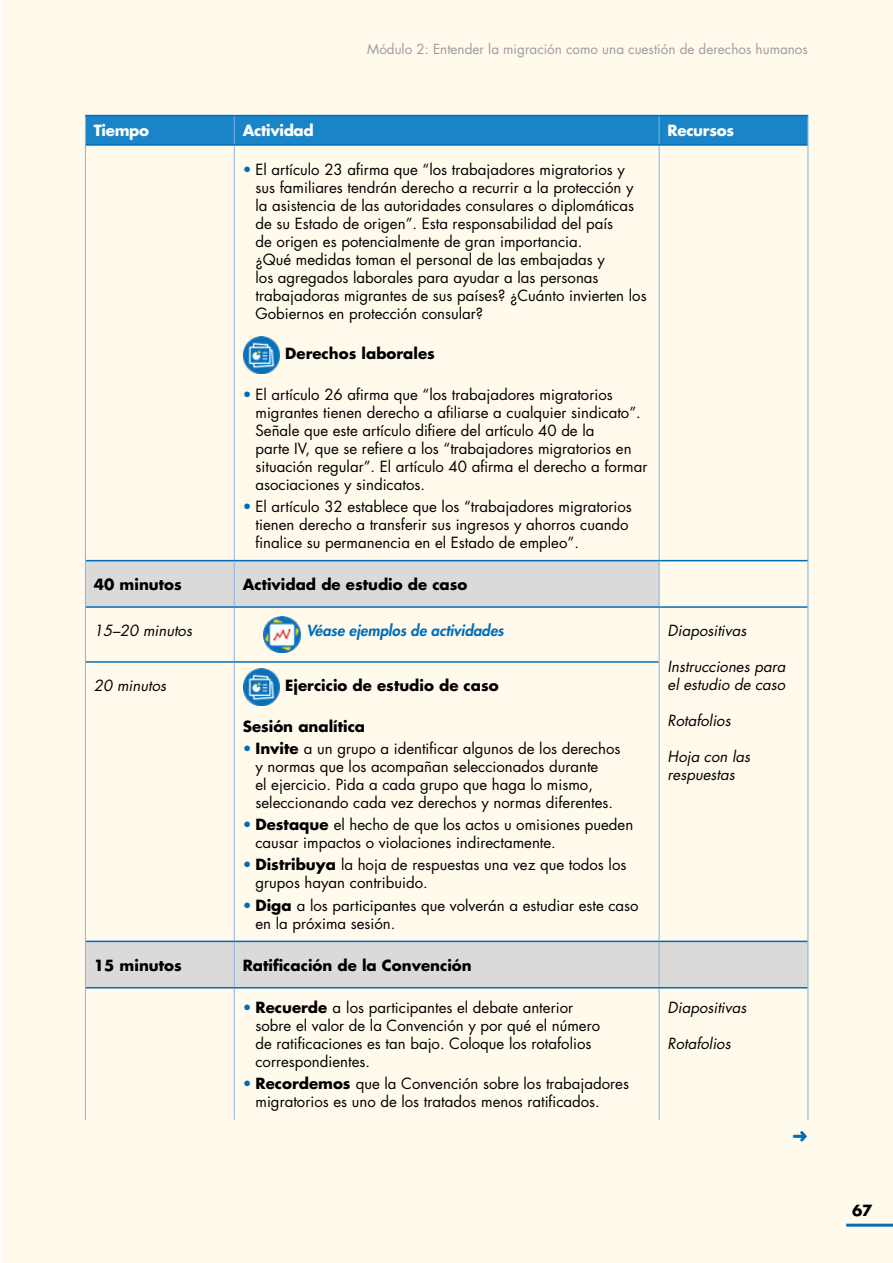
<style>
.page{position:relative;width:893px;height:1263px;background:#fff}
.page>*{position:absolute;margin:0;border:0;box-sizing:border-box;transform-origin:0 0}
.t1{font:15px/18px "Futura Std";color:#000}
.Table_Text{font:italic 15px/18px "Futura Std";color:#000}
.Table_Text-2{font:700 15px "Futura Std";color:#000}
.Table_SLIDE{font:700 15px "Futura Std";color:#000}
.Table_See_sample_act{font:italic 800 15px "Futura Std";color:#006db8}
.Table_Title{font:700 15px "Futura Std";letter-spacing:-.02em;color:#fff}
.t2{font:13.5px "Futura Std";color:#9c9c9c}
.s1{color:#006db8}
.s2{font-weight:700}
</style>
<div class="page">
<div style="left:2px;top:0;width:891px;height:1263px;background:#fffaec"></div>
<hr style="left:846px;top:1224px;width:47px;height:3px;background:#006db8">
<svg style="left:86px;top:561px;width:721px;height:426px"></svg>
<hr style="left:234px;top:146px;width:1px;height:414px;background:#8bb0de">
<hr style="left:659px;top:146px;width:1px;height:414px;background:#8bb0de">
<hr style="left:807px;top:145px;width:1px;height:416px;background:#8bb0de">
<hr style="left:234px;top:561px;width:1px;height:45px;background:#8bb0de">
<hr style="left:807px;top:561px;width:1px;height:46px;background:#8bb0de">
<hr style="left:234px;top:608px;width:1px;height:53px;background:#8bb0de">
<hr style="left:234px;top:663px;width:1px;height:278px;background:#8bb0de">
<hr style="left:234px;top:942px;width:1px;height:45px;background:#8bb0de">
<hr style="left:659px;top:942px;width:1px;height:45px;background:#8bb0de">
<hr style="left:234px;top:988px;width:1px;height:132px;background:#8bb0de">
<hr style="left:659px;top:988px;width:1px;height:132px;background:#8bb0de">
<hr style="left:807px;top:988px;width:1px;height:132px;background:#8bb0de">
<hr style="left:86px;top:560px;width:148px;height:1px;background:#006db8">
<hr style="left:234px;top:560px;width:425px;height:1px;background:#006db8">
<hr style="left:659px;top:560px;width:149px;height:1px;background:#006db8">
<hr style="left:86px;top:606px;width:148px;height:2px;background:#006db8">
<hr style="left:234px;top:606px;width:425px;height:2px;background:#006db8">
<hr style="left:86px;top:661px;width:148px;height:2px;background:#006db8">
<hr style="left:234px;top:661px;width:425px;height:2px;background:#006db8">
<hr style="left:86px;top:941px;width:148px;height:1px;background:#006db8">
<hr style="left:234px;top:941px;width:425px;height:1px;background:#006db8">
<hr style="left:86px;top:987px;width:148px;height:1px;background:#006db8">
<hr style="left:234px;top:987px;width:425px;height:1px;background:#006db8">
<hr style="left:659px;top:987px;width:149px;height:1px;background:#006db8">
<hr style="left:85px;top:145px;width:1px;height:416px;background:#8bb0de">
<hr style="left:85px;top:607px;width:1px;height:55px;background:#8bb0de">
<hr style="left:85px;top:662px;width:1px;height:279px;background:#8bb0de">
<hr style="left:85px;top:988px;width:1px;height:132px;background:#8bb0de">
<hr style="left:85px;top:115px;width:149px;height:1px;background:#006db8">
<hr style="left:234px;top:115px;width:425px;height:1px;background:#006db8">
<hr style="left:659px;top:115px;width:149px;height:1px;background:#006db8">
<hr style="left:86px;top:144px;width:148px;height:2px;background:#006db8">
<hr style="left:234px;top:144px;width:425px;height:2px;background:#006db8">
<hr style="left:659px;top:144px;width:149px;height:2px;background:#006db8">
<div style="left:85px;top:116px;width:723px;height:29px;background:#1985c8"></div>
<hr style="left:85px;top:561px;width:1px;height:46px;background:#8bb0de">
<hr style="left:659px;top:561px;width:1px;height:45px;background:#8bb0de">
<hr style="left:85px;top:941px;width:1px;height:47px;background:#8bb0de">
<hr style="left:807px;top:941px;width:1px;height:47px;background:#8bb0de">
<hr style="left:659px;top:606px;width:149px;height:2px;background:#006db8">
<hr style="left:659px;top:941px;width:149px;height:1px;background:#006db8">
<hr style="left:659px;top:608px;width:1px;height:54px;background:#8bb0de">
<hr style="left:807px;top:607px;width:1px;height:55px;background:#8bb0de">
<hr style="left:659px;top:662px;width:1px;height:279px;background:#8bb0de">
<hr style="left:807px;top:662px;width:1px;height:279px;background:#8bb0de">
<img style="left:243px;top:336px;width:37px;height:37px">
<img style="left:264px;top:616px;width:36px;height:37px">
<img style="left:243px;top:668px;width:37px;height:37px">
<p class="t2" style="left:367px;top:40px;width:442px">Módulo 2: Entender la migración como una cuestión de derechos humanos</p>
<p class="Table_Title" style="left:94px;top:121px;width:57px">Tiempo</p>
<p class="Table_Title" style="left:243px;top:121px;width:73px">Actividad</p>
<p class="Table_Title" style="left:668px;top:121px;width:68px">Recursos</p>
<p class="t1" style="left:255px;top:161px;width:393px;text-indent:-13px"><span class="s1">•</span> El artículo 23 afirma que “los trabajadores migratorios y sus familiares tendrán derecho a recurrir a la protección y la asistencia de las autoridades consulares o diplomáticas de su Estado de origen”. Esta responsabilidad del país<br>de origen es potencialmente de gran importancia.<br>¿Qué medidas toman el personal de las embajadas y<br>los agregados laborales para ayudar a las personas trabajadoras migrantes de sus países? ¿Cuánto invierten los Gobiernos en protección consular?</p>
<p class="Table_SLIDE" style="left:285px;top:344px;width:151px">Derechos laborales</p>
<p class="t1" style="left:255px;top:385px;width:393px;text-indent:-13px"><span class="s1">•</span> El artículo 26 afirma que “los trabajadores migratorios migrantes tienen derecho a afiliarse a cualquier sindicato”.<br>Señale que este artículo difiere del artículo 40 de la<br>parte IV, que se refiere a los “trabajadores migratorios en situación regular”. El artículo 40 afirma el derecho a formar asociaciones y sindicatos.</p>
<p class="t1" style="left:255px;top:497px;width:378px;text-indent:-13px"><span class="s1">•</span> El artículo 32 establece que los “trabajadores migratorios tienen derecho a transferir sus ingresos y ahorros cuando finalice su permanencia en el Estado de empleo”.</p>
<p class="Table_Text-2" style="left:94px;top:574px;width:89px">40 minutos</p>
<p class="Table_Text-2" style="left:243px;top:574px;width:226px">Actividad de estudio de caso</p>
<p class="Table_Text" style="left:94px;top:622px;width:100px">15–20 minutos</p>
<p class="Table_See_sample_act" style="left:307px;top:621px;width:199px">Véase ejemplos de actividades</p>
<p class="Table_Text" style="left:668px;top:622px;width:80px">Diapositivas</p>
<p class="Table_Text" style="left:668px;top:658px;width:119px">Instrucciones para el estudio de caso</p>
<p class="Table_Text" style="left:668px;top:712px;width:65px">Rotafolios</p>
<p class="Table_Text" style="left:668px;top:748px;width:84px">Hoja con las respuestas</p>
<p class="Table_Text" style="left:94px;top:677px;width:74px">20 minutos</p>
<p class="Table_SLIDE" style="left:285px;top:676px;width:215px">Ejercicio de estudio de caso</p>
<p class="Table_Text-2" style="left:243px;top:716px;width:124px">Sesión analítica</p>
<p class="t1" style="left:255px;top:739px;width:366px;text-indent:-13px"><span class="s1">•</span> <span class="s2">Invite</span> a un grupo a identificar algunos de los derechos y normas que los acompañan seleccionados durante<br>el ejercicio. Pida a cada grupo que haga lo mismo, seleccionando cada vez derechos y normas diferentes.</p>
<p class="t1" style="left:255px;top:816px;width:379px;text-indent:-13px"><span class="s1">•</span> <span class="s2">Destaque</span> el hecho de que los actos u omisiones pueden causar impactos o violaciones indirectamente.</p>
<p class="t1" style="left:255px;top:856px;width:372px;text-indent:-13px"><span class="s1">•</span> <span class="s2">Distribuya</span> la hoja de respuestas una vez que todos los grupos hayan contribuido.</p>
<p class="t1" style="left:255px;top:896px;width:385px;text-indent:-13px"><span class="s1">•</span> <span class="s2">Diga</span> a los participantes que volverán a estudiar este caso en la próxima sesión.</p>
<p class="Table_Text-2" style="left:94px;top:955px;width:89px">15 minutos</p>
<p class="Table_Text-2" style="left:243px;top:955px;width:230px">Ratificación de la Convención</p>
<p class="t1" style="left:255px;top:998px;width:346px;text-indent:-13px"><span class="s1">•</span> <span class="s2">Recuerde</span> a los participantes el debate anterior sobre el valor de la Convención y por qué el número de ratificaciones es tan bajo. Coloque los rotafolios correspondientes.</p>
<p class="t1" style="left:255px;top:1075px;width:375px;text-indent:-13px"><span class="s1">•</span> <span class="s2">Recordemos</span> que la Convención sobre los trabajadores migratorios es uno de los tratados menos ratificados.</p>
<p class="Table_Text" style="left:668px;top:998px;width:80px">Diapositivas</p>
<p class="Table_Text" style="left:668px;top:1034px;width:65px">Rotafolios</p>
<p class="Table_Text-2" style="left:852px;top:1200px;width:22px">67</p>
</div>
